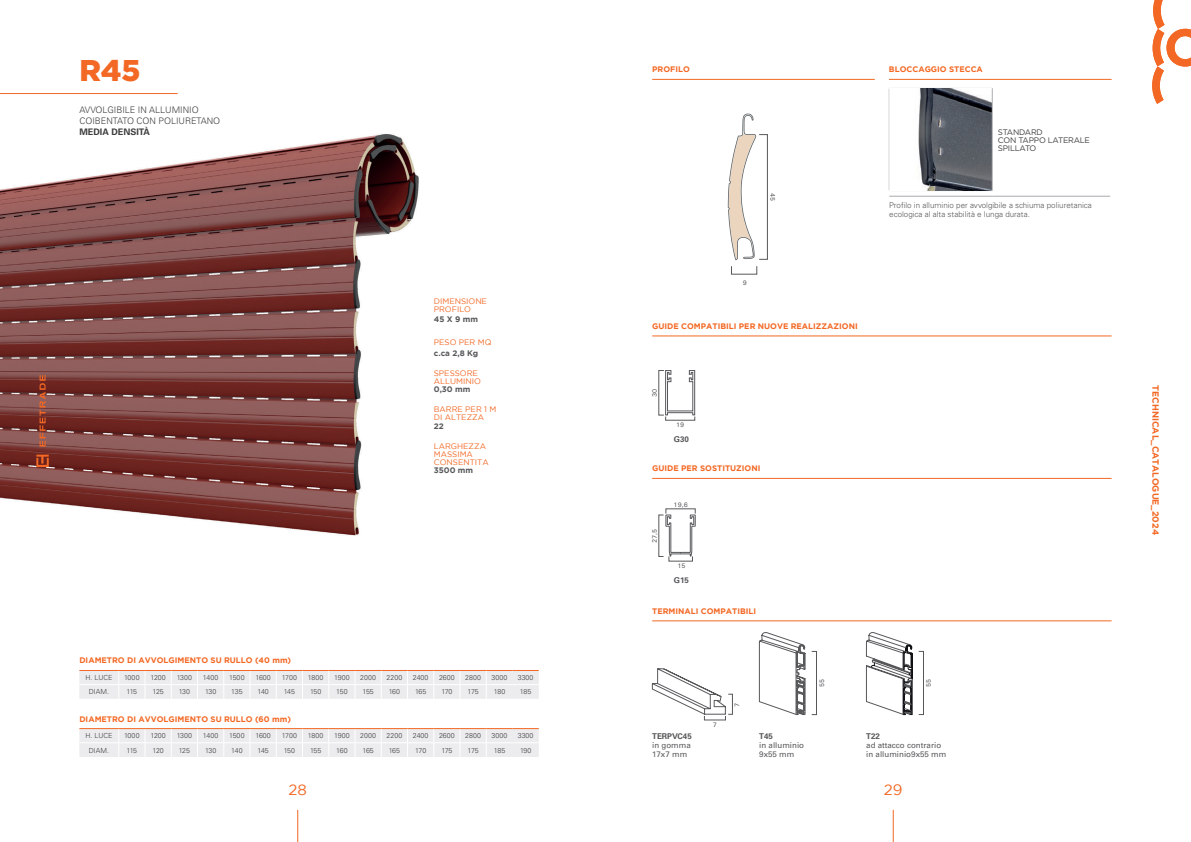
<style>
.page{position:relative;width:1191px;height:842px;background:#fff}
.page>*{position:absolute;margin:0;border:0;box-sizing:border-box;transform-origin:0 0}
.t1{font:900 30px "Gotham";color:#f36824}
.t2{font:15px "Gotham";color:#f36824}
.t3{font:300 9px/10.8px "Univers LT Std";color:#3e3e3f}
.t4{font:700 9px "Gotham";color:#f36824}
.t5{font:700 9px "Univers LT Std";color:#3e3e3f}
.t6{font:700 8px "Gotham";color:#f36824}
.t7{font:300 8px/9px "Univers LT Std";color:#57585a}
.t8{font:8px "Gotham";color:#f36824}
.t9{font:8px "Univers LT Std";color:#57585a}
.t10{font:8px "Gotham";letter-spacing:-.025em;color:#3e3e3f}
.t11{font:700 8px "Gotham";color:#57585a}
.t12{font:700 8px "Univers LT Std";color:#57585a}
.t13{font:300 7px "Univers LT Std";color:#3e3e3f}
.t14{font:500 6.5px "Univers";color:#57585a}
</style>
<div class="page">
<hr style="left:652px;top:620px;width:459px;height:1px;background:#f36824">
<hr style="left:652px;top:478px;width:459px;height:1px;background:#f36824">
<hr style="left:652px;top:335px;width:459px;height:1px;background:#f36824">
<hr style="left:652px;top:79px;width:222px;height:1px;background:#f36824">
<hr style="left:889px;top:79px;width:222px;height:1px;background:#f36824">
<svg style="left:79px;top:728px;width:460px;height:29px;background:#ede8e8"></svg>
<svg style="left:79px;top:670px;width:460px;height:29px;background:#ede8e8"></svg>
<svg style="left:759px;top:632px;width:46px;height:83px"></svg>
<svg style="left:866px;top:632px;width:46px;height:83px"></svg>
<svg style="left:652px;top:668px;width:80px;height:52px"></svg>
<svg style="left:728px;top:114px;width:39px;height:160px"></svg>
<img style="left:0;top:134px;width:419px;height:402px">
<hr style="left:889px;top:88px;width:103px;height:1px;background:#a8a9ad">
<hr style="left:992px;top:89px;width:1px;height:101px;background:#a8a9ad">
<hr style="left:889px;top:190px;width:103px;height:1px;background:#a8a9ad">
<hr style="left:889px;top:196px;width:103px;height:1px;background:#a8a9ad">
<hr style="left:992px;top:196px;width:118px;height:1px;background:#a8a9ad">
<img style="left:918px;top:89px;width:73px;height:101px">
<hr style="left:991px;top:89px;width:1px;height:101px;background:#a8a9ad">
<hr style="left:889px;top:89px;width:1px;height:101px;background:#a8a9ad">
<div style="left:658px;top:370px;width:6px;height:45px;border:1px solid #57585a"></div>
<svg style="left:665px;top:370px;width:30px;height:45px"></svg>
<div style="left:658px;top:515px;width:5px;height:42px;border:1px solid #57585a"></div>
<svg style="left:665px;top:509px;width:30px;height:52px"></svg>
<hr style="left:0;top:93px;width:178px;height:1px;background:#f36824">
<svg style="left:1152px;top:0;width:39px;height:104px"></svg>
<hr style="left:297px;top:810px;width:1px;height:32px;background:#f36824">
<hr style="left:892px;top:810px;width:1px;height:32px;background:#f36824">
<svg style="left:36px;top:455px;width:13px;height:12px"></svg>
<svg style="left:40px;top:375px;width:6px;height:72px"></svg>
<p class="t1" style="left:79px;top:53px;width:63px">R45</p>
<p class="t3" style="left:79px;top:105px;width:142px">AVVOLGIBILE IN ALLUMINIO<br>COIBENTATO CON POLIURETANO</p>
<p class="t5" style="left:79px;top:127px;width:72px">MEDIA DENSITÀ</p>
<p class="t8" style="left:434px;top:296px;width:55px">DIMENSIONE</p>
<p class="t8" style="left:434px;top:304px;width:39px">PROFILO</p>
<p class="t11" style="left:434px;top:314px;width:46px">45 X 9 mm</p>
<p class="t8" style="left:434px;top:337px;width:59px">PESO PER MQ</p>
<p class="t11" style="left:434px;top:348px;width:46px">c.ca 2,8 Kg</p>
<p class="t8" style="left:434px;top:369px;width:46px">SPESSORE</p>
<p class="t8" style="left:434px;top:377px;width:49px">ALLUMINIO</p>
<p class="t11" style="left:434px;top:385px;width:38px">0,30 mm</p>
<p class="t8" style="left:434px;top:405px;width:64px">BARRE PER 1 M</p>
<p class="t8" style="left:434px;top:413px;width:52px">DI ALTEZZA</p>
<p class="t11" style="left:434px;top:421px;width:11px">22</p>
<p class="t8" style="left:434px;top:442px;width:54px">LARGHEZZA</p>
<p class="t8" style="left:434px;top:450px;width:41px">MASSIMA</p>
<p class="t8" style="left:434px;top:458px;width:56px">CONSENTITA</p>
<p class="t11" style="left:434px;top:466px;width:41px">3500 mm</p>
<p class="t6" style="left:79px;top:656px;width:213px">DIAMETRO DI AVVOLGIMENTO SU RULLO (40 mm)</p>
<p class="t13" style="left:86px;top:673px;width:28px">H. LUCE</p>
<p class="t13" style="left:124px;top:673px;width:17px">1000</p>
<p class="t13" style="left:150px;top:673px;width:17px">1200</p>
<p class="t13" style="left:177px;top:673px;width:17px">1300</p>
<p class="t13" style="left:203px;top:673px;width:17px">1400</p>
<p class="t13" style="left:229px;top:673px;width:17px">1500</p>
<p class="t13" style="left:255px;top:673px;width:17px">1600</p>
<p class="t13" style="left:282px;top:673px;width:17px">1700</p>
<p class="t13" style="left:308px;top:673px;width:17px">1800</p>
<p class="t13" style="left:334px;top:673px;width:17px">1900</p>
<p class="t13" style="left:360px;top:673px;width:17px">2000</p>
<p class="t13" style="left:386px;top:673px;width:17px">2200</p>
<p class="t13" style="left:413px;top:673px;width:17px">2400</p>
<p class="t13" style="left:439px;top:673px;width:17px">2600</p>
<p class="t13" style="left:465px;top:673px;width:17px">2800</p>
<p class="t13" style="left:491px;top:673px;width:17px">3000</p>
<p class="t13" style="left:518px;top:673px;width:17px">3300</p>
<p class="t13" style="left:89px;top:688px;width:22px">DIAM.</p>
<p class="t13" style="left:127px;top:688px;width:12px">115</p>
<p class="t13" style="left:152px;top:688px;width:13px">125</p>
<p class="t13" style="left:179px;top:688px;width:13px">130</p>
<p class="t13" style="left:205px;top:688px;width:13px">130</p>
<p class="t13" style="left:231px;top:688px;width:13px">135</p>
<p class="t13" style="left:257px;top:688px;width:13px">140</p>
<p class="t13" style="left:284px;top:688px;width:13px">145</p>
<p class="t13" style="left:310px;top:688px;width:13px">150</p>
<p class="t13" style="left:336px;top:688px;width:13px">150</p>
<p class="t13" style="left:362px;top:688px;width:13px">155</p>
<p class="t13" style="left:389px;top:688px;width:13px">160</p>
<p class="t13" style="left:415px;top:688px;width:13px">165</p>
<p class="t13" style="left:441px;top:688px;width:13px">170</p>
<p class="t13" style="left:467px;top:688px;width:13px">175</p>
<p class="t13" style="left:494px;top:688px;width:13px">180</p>
<p class="t13" style="left:520px;top:688px;width:13px">185</p>
<p class="t6" style="left:79px;top:714px;width:213px">DIAMETRO DI AVVOLGIMENTO SU RULLO (60 mm)</p>
<p class="t13" style="left:86px;top:732px;width:28px">H. LUCE</p>
<p class="t13" style="left:124px;top:732px;width:17px">1000</p>
<p class="t13" style="left:150px;top:732px;width:17px">1200</p>
<p class="t13" style="left:177px;top:732px;width:17px">1300</p>
<p class="t13" style="left:203px;top:732px;width:17px">1400</p>
<p class="t13" style="left:229px;top:732px;width:17px">1500</p>
<p class="t13" style="left:255px;top:732px;width:17px">1600</p>
<p class="t13" style="left:282px;top:732px;width:17px">1700</p>
<p class="t13" style="left:308px;top:732px;width:17px">1800</p>
<p class="t13" style="left:334px;top:732px;width:17px">1900</p>
<p class="t13" style="left:360px;top:732px;width:17px">2000</p>
<p class="t13" style="left:386px;top:732px;width:17px">2200</p>
<p class="t13" style="left:413px;top:732px;width:17px">2400</p>
<p class="t13" style="left:439px;top:732px;width:17px">2600</p>
<p class="t13" style="left:465px;top:732px;width:17px">2800</p>
<p class="t13" style="left:491px;top:732px;width:17px">3000</p>
<p class="t13" style="left:518px;top:732px;width:17px">3300</p>
<p class="t13" style="left:89px;top:746px;width:22px">DIAM.</p>
<p class="t13" style="left:127px;top:746px;width:12px">115</p>
<p class="t13" style="left:152px;top:746px;width:13px">120</p>
<p class="t13" style="left:179px;top:746px;width:13px">125</p>
<p class="t13" style="left:205px;top:746px;width:13px">130</p>
<p class="t13" style="left:231px;top:746px;width:13px">140</p>
<p class="t13" style="left:257px;top:746px;width:13px">145</p>
<p class="t13" style="left:284px;top:746px;width:13px">150</p>
<p class="t13" style="left:310px;top:746px;width:13px">155</p>
<p class="t13" style="left:336px;top:746px;width:13px">160</p>
<p class="t13" style="left:362px;top:746px;width:13px">165</p>
<p class="t13" style="left:389px;top:746px;width:13px">165</p>
<p class="t13" style="left:415px;top:746px;width:13px">170</p>
<p class="t13" style="left:441px;top:746px;width:13px">175</p>
<p class="t13" style="left:467px;top:746px;width:13px">175</p>
<p class="t13" style="left:494px;top:746px;width:13px">185</p>
<p class="t13" style="left:520px;top:746px;width:13px">190</p>
<p class="t6" style="left:652px;top:65px;width:39px">PROFILO</p>
<p class="t6" style="left:889px;top:65px;width:95px">BLOCCAGGIO STECCA</p>
<p class="t10" style="left:998px;top:127px;width:46px">STANDARD</p>
<p class="t10" style="left:998px;top:135px;width:94px">CON TAPPO LATERALE</p>
<p class="t10" style="left:998px;top:143px;width:40px">SPILLATO</p>
<p class="t14" style="left:777px;top:193px;width:10px;rotate:90deg">45</p>
<p class="t14" style="left:742px;top:278px;width:6px">9</p>
<p class="t6" style="left:652px;top:321px;width:207px">GUIDE COMPATIBILI PER NUOVE REALIZZAZIONI</p>
<p class="t14" style="left:650px;top:397px;width:10px;rotate:-90deg">30</p>
<p class="t14" style="left:676px;top:420px;width:10px">19</p>
<p class="t12" style="left:674px;top:435px;width:17px">G30</p>
<p class="t6" style="left:652px;top:464px;width:110px">GUIDE PER SOSTITUZIONI</p>
<p class="t14" style="left:650px;top:543px;width:16px;rotate:-90deg">27,5</p>
<p class="t14" style="left:673px;top:500px;width:16px">19,6</p>
<p class="t14" style="left:677px;top:561px;width:10px">15</p>
<p class="t12" style="left:674px;top:576px;width:17px">G15</p>
<p class="t6" style="left:652px;top:606px;width:105px">TERMINALI COMPATIBILI</p>
<p class="t7" style="left:889px;top:200px;width:204px">Profilo in alluminio per avvolgibile a schiuma poliuretanica ecologica al alta stabilità e lunga durata.</p>
<p class="t12" style="left:652px;top:731px;width:41px">TERPVC45</p>
<p class="t9" style="left:652px;top:740px;width:40px">in gomma</p>
<p class="t9" style="left:652px;top:749px;width:36px">17x7 mm</p>
<p class="t14" style="left:712px;top:720px;width:6px">7</p>
<p class="t14" style="left:733px;top:707px;width:6px;rotate:-90deg">7</p>
<p class="t14" style="left:817px;top:687px;width:10px;rotate:-90deg">55</p>
<p class="t14" style="left:924px;top:687px;width:10px;rotate:-90deg">55</p>
<p class="t12" style="left:759px;top:731px;width:15px">T45</p>
<p class="t9" style="left:759px;top:740px;width:46px">in alluminio</p>
<p class="t9" style="left:759px;top:749px;width:37px">9x55 mm</p>
<p class="t12" style="left:866px;top:731px;width:15px">T22</p>
<p class="t9" style="left:866px;top:740px;width:76px">ad attacco contrario</p>
<p class="t9" style="left:866px;top:749px;width:82px">in alluminio9x55 mm</p>
<h2 class="t2" style="left:288px;top:782px;width:20px">28</h2>
<h2 class="t2" style="left:884px;top:782px;width:20px">29</h2>
<p class="t4" style="left:1160px;top:385px;width:151px;rotate:90deg">TECHNICAL_CATALOGUE_2024</p>
</div>
